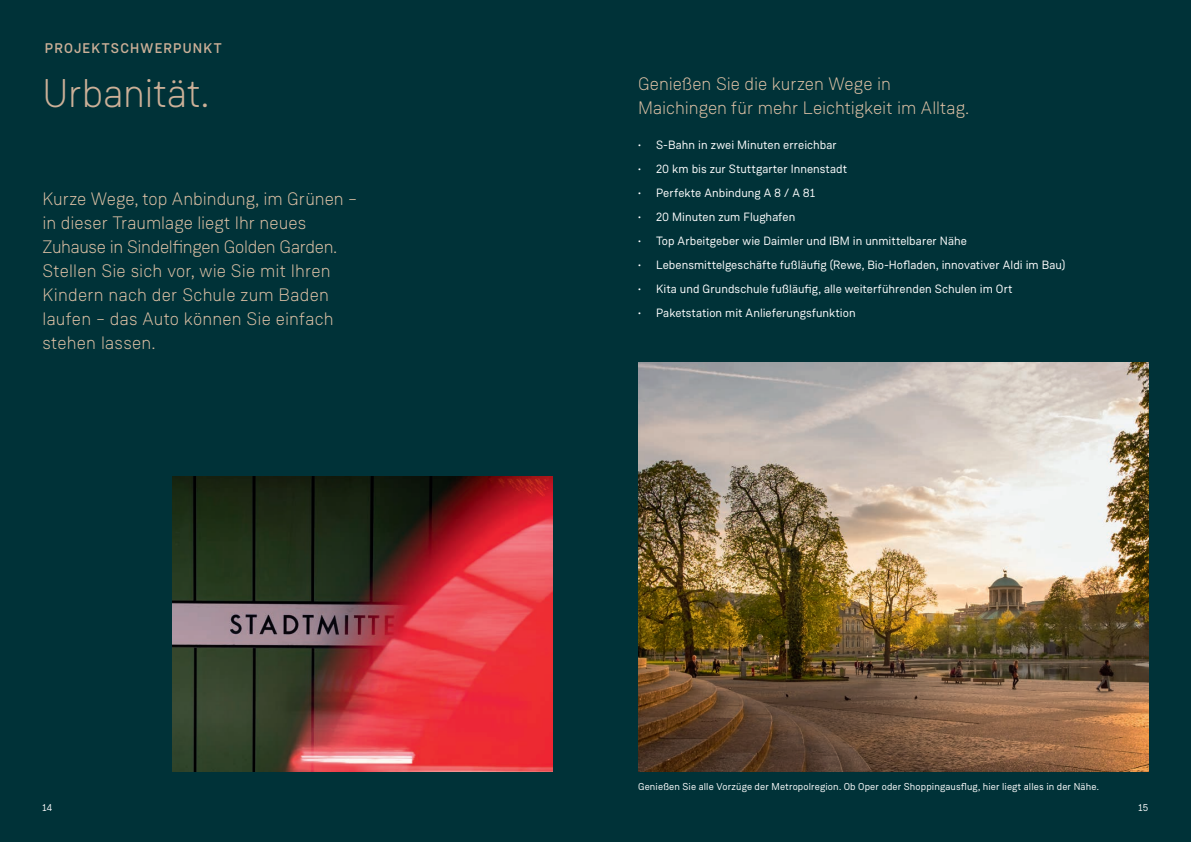
<style>
.page{position:relative;width:1191px;height:842px;background:#fff}
.page>*{position:absolute;margin:0;border:0;box-sizing:border-box;transform-origin:0 0}
.t1{font:300 40px "Weissenhof Grotesk";color:#ccb098}
.t2{font:300 18px/24px "Weissenhof Grotesk";letter-spacing:.005em;color:#e1c3a7}
.t3{font:500 14px "Weissenhof Grotesk";letter-spacing:.085em;color:#ccb098}
.t4{font:12px "Weissenhof Grotesk";letter-spacing:.005em;color:#fff}
.t5{font:10px "Weissenhof Grotesk";letter-spacing:.015em;color:#fff}
</style>
<div class="page">
<div style="left:595px;top:0;width:596px;height:842px;background:#003238"></div>
<div style="left:0;top:0;width:595px;height:842px;background:#003238"></div>
<img style="left:638px;top:363px;width:510px;height:408px">
<img style="left:173px;top:476px;width:380px;height:295px">
<p class="t3" style="left:45px;top:40px;width:178px">PROJEKTSCHWERPUNKT</p>
<h1 class="t1" style="left:43px;top:69px;width:168px">Urbanität.</h1>
<h2 class="t2" style="left:43px;top:187px;width:316px">Kurze Wege, top Anbindung, im Grünen – in dieser Traumlage liegt Ihr neues Zuhause in Sindelfingen Golden Garden.<br>Stellen Sie sich vor, wie Sie mit Ihren Kindern nach der Schule zum Baden laufen – das Auto können Sie einfach stehen lassen.</h2>
<h2 class="t2" style="left:638px;top:71px;width:332px">Genießen Sie die kurzen Wege in<br>Maichingen für mehr Leichtigkeit im Alltag.</h2>
<p class="t4" style="left:638px;top:138px;width:200px">• S-Bahn in zwei Minuten erreichbar</p>
<p class="t4" style="left:638px;top:162px;width:211px">• 20 km bis zur Stuttgarter Innenstadt</p>
<p class="t4" style="left:638px;top:186px;width:178px">• Perfekte Anbindung A 8 / A 81</p>
<p class="t4" style="left:638px;top:210px;width:159px">• 20 Minuten zum Flughafen</p>
<p class="t4" style="left:638px;top:234px;width:330px">• Top Arbeitgeber wie Daimler und IBM in unmittelbarer Nähe</p>
<p class="t4" style="left:638px;top:258px;width:429px">• Lebensmittelgeschäfte fußläufig (Rewe, Bio-Hofladen, innovativer Aldi im Bau)</p>
<p class="t4" style="left:638px;top:282px;width:376px">• Kita und Grundschule fußläufig, alle weiterführenden Schulen im Ort</p>
<p class="t4" style="left:638px;top:306px;width:219px">• Paketstation mit Anlieferungsfunktion</p>
<p class="t5" style="left:638px;top:780px;width:462px">Genießen Sie alle Vorzüge der Metropolregion. Ob Oper oder Shoppingausflug, hier liegt alles in der Nähe.</p>
<p class="t5" style="left:43px;top:801px;width:11px">14</p>
<p class="t5" style="left:1138px;top:801px;width:11px">15</p>
</div>
